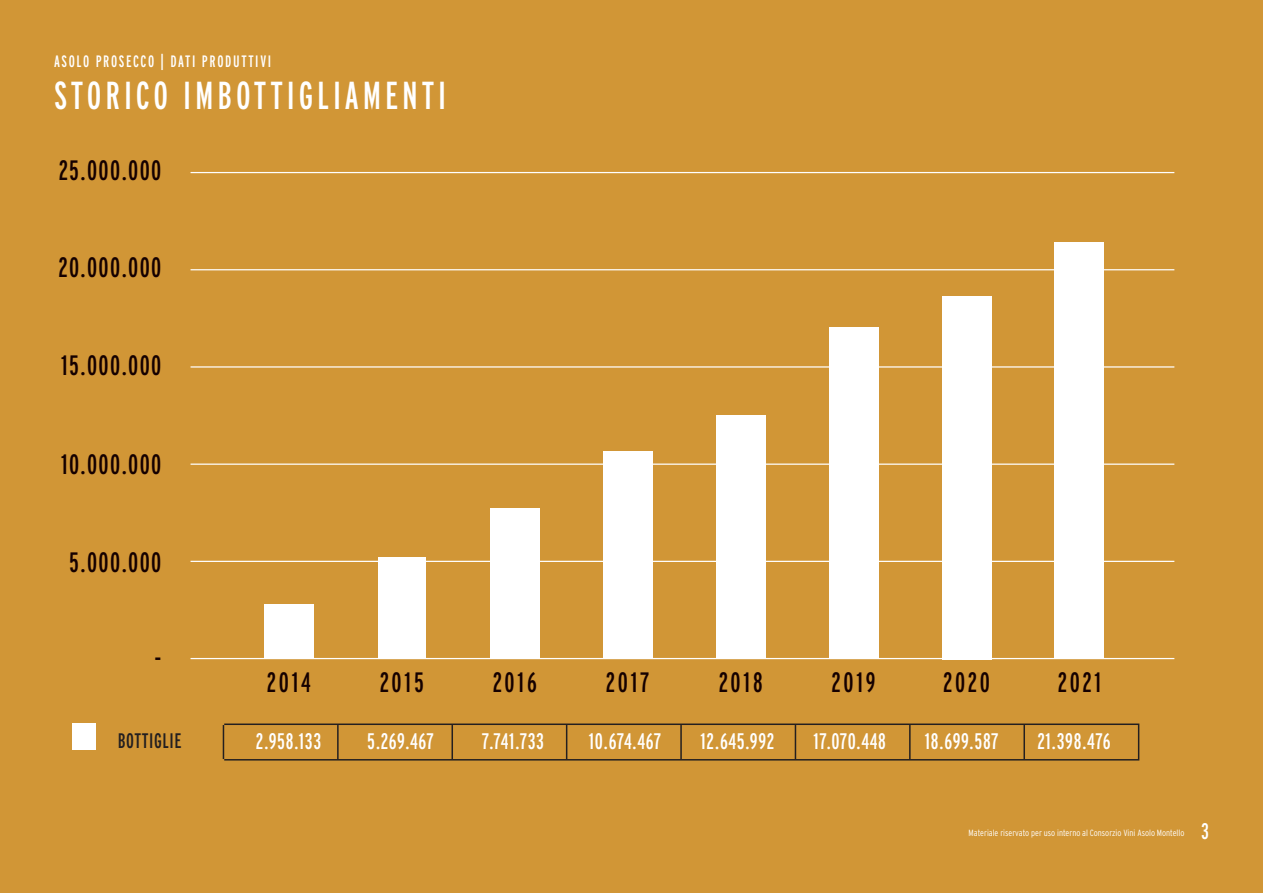
<style>
.page{position:relative;width:1263px;height:893px;background:#d19636}
.page>*{position:absolute;margin:0;border:0;box-sizing:border-box;transform-origin:0 0}
.t1{font:39px "Interstate Compressed";letter-spacing:.1em;color:#fff}
.t2{font:28.05px "Interstate Compressed";letter-spacing:.07em;color:#150000}
.t3{font:22.5px "Interstate Compressed";letter-spacing:.025em;color:#fff}
.t4{font:21px "Interstate Compressed";letter-spacing:.03em;color:#231f20}
.t5{font:16.5px "Interstate Compressed";letter-spacing:.1em;color:#fff}
.t6{font:300 9px "Interstate Condensed";color:#fff}
</style>
<div class="page">
<div style="left:942px;top:296px;width:49px;height:363px;background:#fff"></div>
<div style="left:829px;top:327px;width:49px;height:332px;background:#fff"></div>
<div style="left:716px;top:416px;width:49px;height:243px;background:#fff"></div>
<div style="left:603px;top:452px;width:49px;height:207px;background:#fff"></div>
<div style="left:490px;top:508px;width:50px;height:151px;background:#fff"></div>
<div style="left:378px;top:557px;width:48px;height:102px;background:#fff"></div>
<div style="left:264px;top:604px;width:50px;height:55px;background:#fff"></div>
<div style="left:1054px;top:242px;width:50px;height:417px;background:#fff"></div>
<hr style="left:191px;top:269px;width:983px;height:1px;background:#fff">
<hr style="left:191px;top:366px;width:983px;height:2px;background:#fff">
<hr style="left:191px;top:464px;width:983px;height:1px;background:#fff">
<hr style="left:191px;top:561px;width:983px;height:1px;background:#fff">
<hr style="left:191px;top:658px;width:983px;height:1px;background:#fff">
<hr style="left:191px;top:172px;width:983px;height:1px;background:#fff">
<hr style="left:224px;top:723px;width:915px;height:2px;background:#231f20">
<hr style="left:224px;top:759px;width:915px;height:1px;background:#231f20">
<div style="left:72px;top:723px;width:24px;height:27px;background:#fff"></div>
<hr style="left:223px;top:725px;width:1px;height:34px;background:#231f20">
<hr style="left:337px;top:725px;width:2px;height:34px;background:#231f20">
<hr style="left:909px;top:725px;width:2px;height:34px;background:#231f20">
<hr style="left:451px;top:725px;width:2px;height:34px;background:#231f20">
<hr style="left:566px;top:725px;width:1px;height:34px;background:#231f20">
<hr style="left:680px;top:725px;width:2px;height:34px;background:#231f20">
<hr style="left:795px;top:725px;width:1px;height:34px;background:#231f20">
<hr style="left:1023px;top:725px;width:2px;height:34px;background:#231f20">
<hr style="left:1138px;top:725px;width:1px;height:34px;background:#231f20">
<p class="t5" style="left:54px;top:52px;width:219px">ASOLO PROSECCO | DATI PRODUTTIVI</p>
<h1 class="t1" style="left:54px;top:73px;width:394px">STORICO IMBOTTIGLIAMENTI</h1>
<p class="t2" style="left:59px;top:154px;width:104px">25.000.000</p>
<p class="t2" style="left:59px;top:252px;width:104px">20.000.000</p>
<p class="t2" style="left:61px;top:350px;width:102px">15.000.000</p>
<p class="t2" style="left:61px;top:448px;width:102px">10.000.000</p>
<p class="t2" style="left:69px;top:547px;width:94px">5.000.000</p>
<p class="t2" style="left:154px;top:643px;width:8px">-</p>
<p class="t2" style="left:267px;top:667px;width:45px">2014</p>
<p class="t2" style="left:380px;top:667px;width:46px">2015</p>
<p class="t2" style="left:493px;top:667px;width:46px">2016</p>
<p class="t2" style="left:606px;top:667px;width:45px">2017</p>
<p class="t2" style="left:719px;top:667px;width:45px">2018</p>
<p class="t2" style="left:831px;top:667px;width:46px">2019</p>
<p class="t2" style="left:943px;top:667px;width:48px">2020</p>
<p class="t2" style="left:1058px;top:667px;width:45px">2021</p>
<p class="t4" style="left:118px;top:729px;width:65px">BOTTIGLIE</p>
<p class="t3" style="left:256px;top:729px;width:67px">2.958.133</p>
<p class="t3" style="left:367px;top:729px;width:68px">5.269.467</p>
<p class="t3" style="left:482px;top:729px;width:63px">7.741.733</p>
<p class="t3" style="left:589px;top:729px;width:74px">10.674.467</p>
<p class="t3" style="left:701px;top:729px;width:75px">12.645.992</p>
<p class="t3" style="left:813px;top:729px;width:74px">17.070.448</p>
<p class="t3" style="left:925px;top:729px;width:75px">18.699.587</p>
<p class="t3" style="left:1037px;top:729px;width:75px">21.398.476</p>
<p class="t6" style="left:969px;top:828px;width:217px">Materiale riservato per uso interno al Consorzio Vini Asolo Montello</p>
<p class="t3" style="left:1201px;top:818px;width:9px">3</p>
</div>
